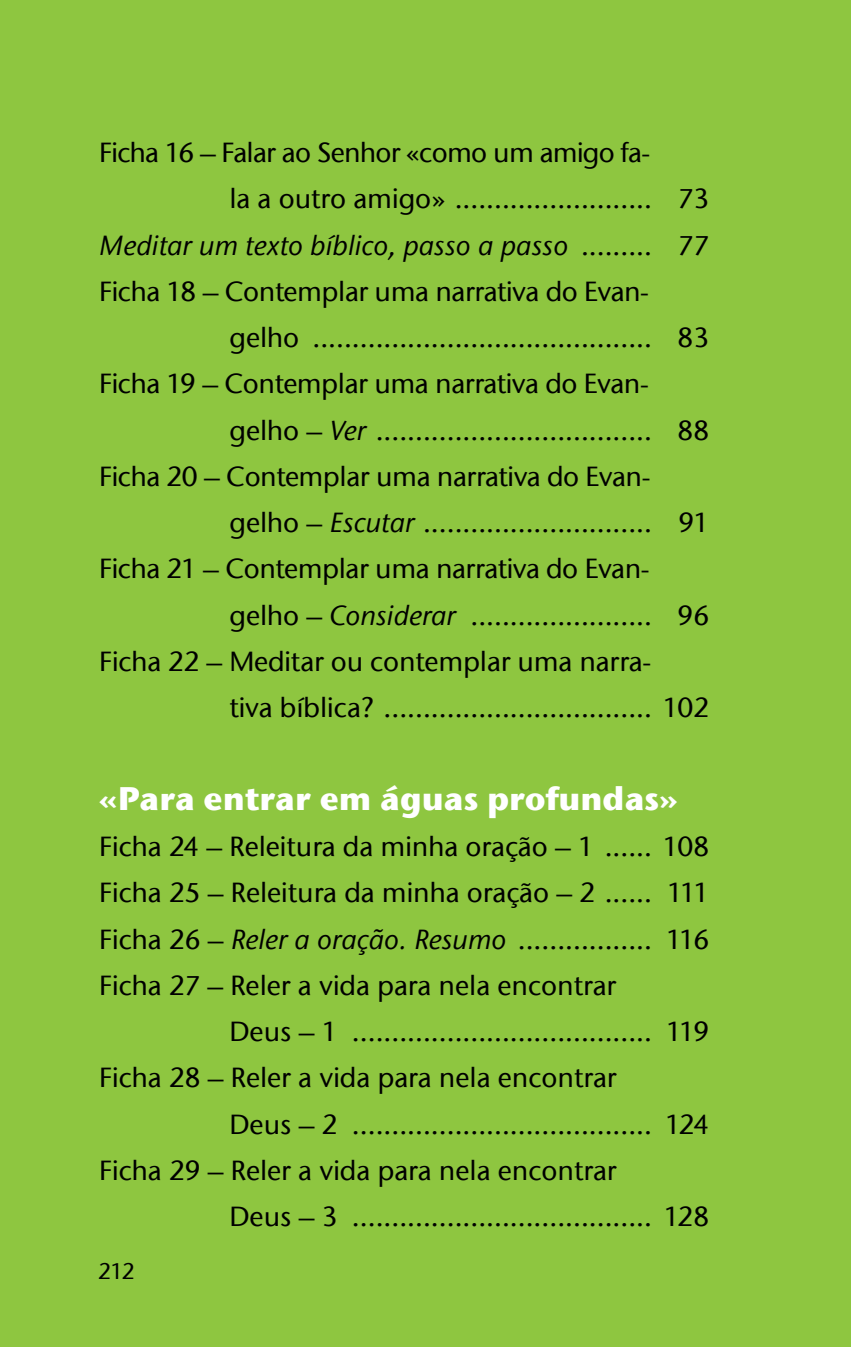
<style>
.page{position:relative;width:851px;height:1347px;background:#fff}
.page>*{position:absolute;margin:0;border:0;box-sizing:border-box;transform-origin:0 0}
.t1{font:700 32.5px "ITC Stone Sans Com";color:#fff}
.t2{font:500 27.5px "ITC Stone Sans Com";letter-spacing:-.005em;color:#000}
.t3{font:italic 500 27.5px "ITC Stone Sans Com";color:#000}
.t4{font:500 27.5px "ITC Stone Sans Com";letter-spacing:-.025em;color:#000}
.t5{font:500 22.5px "ITC Stone Sans Com";color:#000}
.s1{font-style:normal}
.s2{font-style:italic}
</style>
<div class="page">
<div style="left:0;top:0;width:850px;height:1346px;background:#8ec640"></div>
<p class="t4" style="left:99px;top:136px;width:552px">Ficha 16 – Falar ao Senhor «como um amigo fa-</p>
<p class="t2" style="left:229px;top:182px;width:481px">la a outro amigo» ......................... 73</p>
<p class="t3" style="left:99px;top:228px;width:611px">Meditar um texto bíblico, passo a passo <span class="s1">......... 77</span></p>
<p class="t2" style="left:99px;top:274px;width:551px">Ficha 18 – Contemplar uma narrativa do Evan-</p>
<p class="t2" style="left:229px;top:321px;width:481px">gelho ........................................... 83</p>
<p class="t2" style="left:99px;top:367px;width:551px">Ficha 19 – Contemplar uma narrativa do Evan-</p>
<p class="t2" style="left:229px;top:413px;width:481px">gelho – <span class="s2">Ver</span> ................................... 88</p>
<p class="t2" style="left:99px;top:459px;width:552px">Ficha 20 – Contemplar uma narrativa do Evan-</p>
<p class="t2" style="left:229px;top:506px;width:481px">gelho – <span class="s2">Escutar</span> ............................. 91</p>
<p class="t2" style="left:99px;top:552px;width:551px">Ficha 21 – Contemplar uma narrativa do Evan-</p>
<p class="t2" style="left:229px;top:598px;width:481px">gelho – <span class="s2">Considerar</span> ....................... 96</p>
<p class="t2" style="left:99px;top:644px;width:553px">Ficha 22 – Meditar ou contemplar uma narra-</p>
<p class="t2" style="left:229px;top:691px;width:481px">tiva bíblica? .................................. 102</p>
<p class="t1" style="left:99px;top:777px;width:580px">«Para entrar em águas profundas»</p>
<p class="t2" style="left:99px;top:829px;width:611px">Ficha 24 – Releitura da minha oração – 1 ...... 108</p>
<p class="t2" style="left:99px;top:876px;width:611px">Ficha 25 – Releitura da minha oração – 2 ...... 111</p>
<p class="t2" style="left:99px;top:922px;width:611px">Ficha 26 – <span class="s2">Reler a oração. Resumo</span> ................. 116</p>
<p class="t2" style="left:99px;top:968px;width:518px">Ficha 27 – Reler a vida para nela encontrar</p>
<p class="t2" style="left:229px;top:1014px;width:481px">Deus – 1 ...................................... 119</p>
<p class="t2" style="left:99px;top:1061px;width:519px">Ficha 28 – Reler a vida para nela encontrar</p>
<p class="t2" style="left:229px;top:1107px;width:481px">Deus – 2 ...................................... 124</p>
<p class="t2" style="left:99px;top:1153px;width:519px">Ficha 29 – Reler a vida para nela encontrar</p>
<p class="t2" style="left:229px;top:1199px;width:481px">Deus – 3 ...................................... 128</p>
<p class="t5" style="left:98px;top:1257px;width:38px">212</p>
</div>
